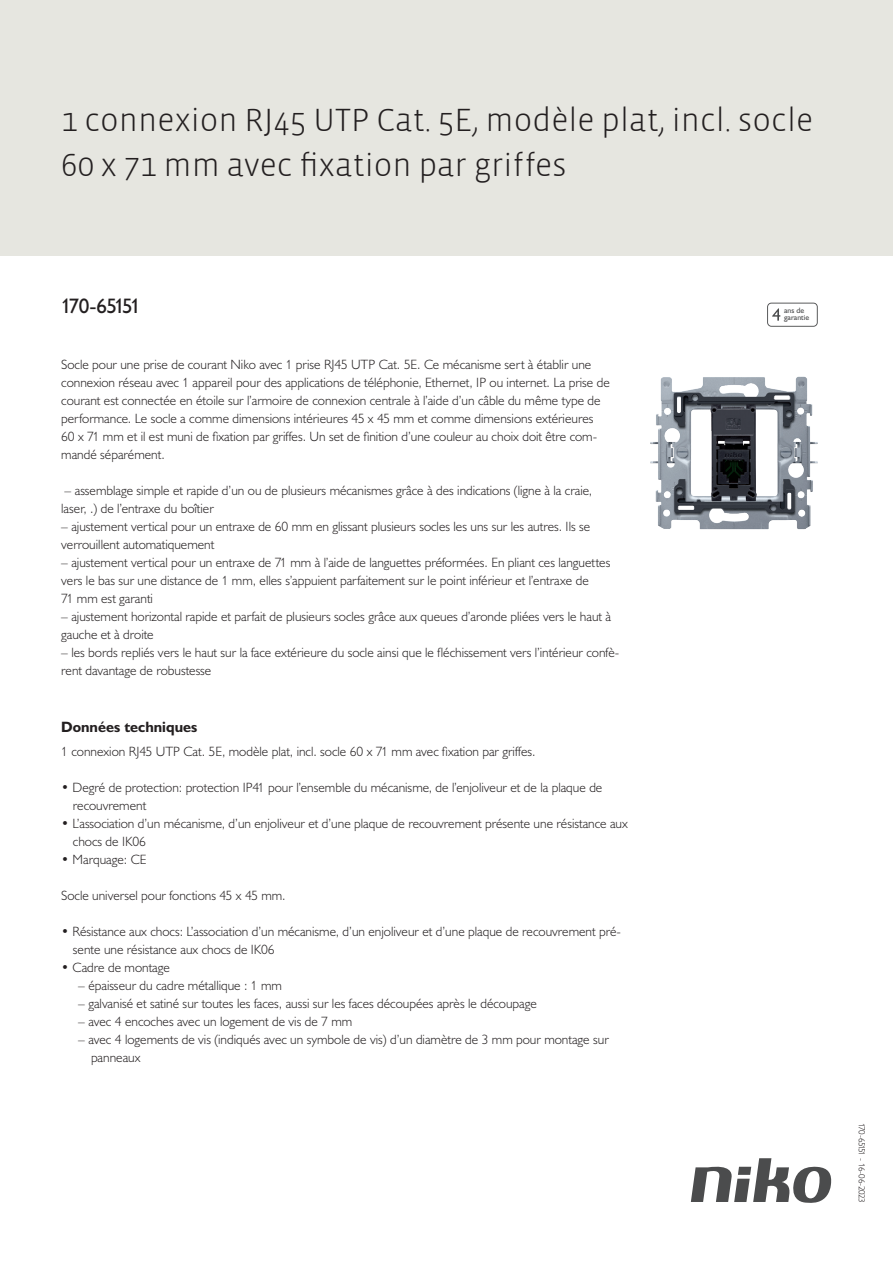
<style>
.page{position:relative;width:893px;height:1263px;background:#fff}
.page>*{position:absolute;margin:0;border:0;box-sizing:border-box;transform-origin:0 0}
.Title_datasheets{font:300 33px/45px "Vista Sans";color:#231f20}
.Article_number{font:21px "Humanist 521 BT";letter-spacing:-.11em;color:#231f20}
.Titles_parts{font:700 15px "Humanist 521 BT";color:#231f20}
.Platte_tekst_CAB{font:300 13.5px/18px "Humanist 521 BT";color:#231f20}
.USP_Bullets{font:300 13.5px/18px "Humanist 521 BT";color:#231f20}
.USP_Bullets_level_2{font:300 13.5px/18px "Humanist 521 BT";color:#231f20}
.Revision{font:300 9px "Humanist 521 BT";letter-spacing:-.06em;color:#231f20}
.t1{font:7.8px/7.8px "Humanist 521 BT";color:#4b4c4d}
</style>
<div class="page">
<svg style="left:691px;top:1158px;width:141px;height:45px"></svg>
<div style="left:0;top:0;width:893px;height:255px;background:#e6e6e0"></div>
<svg style="left:767px;top:303px;width:51px;height:24px"></svg>
<img style="left:650px;top:376px;width:168px;height:154px">
<p class="Title_datasheets" style="left:61px;top:98px;width:753px">1 connexion RJ45 UTP Cat. 5E, modèle plat, incl. socle<br>60 x 71 mm avec fixation par griffes</p>
<p class="Article_number" style="left:61px;top:293px;width:81px">170-65151</p>
<p class="Platte_tekst_CAB" style="left:61px;top:355px;width:550px">Socle pour une prise de courant Niko avec 1 prise RJ45 UTP Cat. 5E. Ce mécanisme sert à établir une connexion réseau avec 1 appareil pour des applications de téléphonie, Ethernet, IP ou internet. La prise de courant est connectée en étoile sur l’armoire de connexion centrale à l’aide d’un câble du même type de performance. Le socle a comme dimensions intérieures 45 x 45 mm et comme dimensions extérieures 60 x 71 mm et il est muni de fixation par griffes. Un set de finition d’une couleur au choix doit être com&shy;mandé séparément.</p>
<p class="Platte_tekst_CAB" style="left:61px;top:481px;width:532px">– assemblage simple et rapide d’un ou de plusieurs mécanismes grâce à des indications (ligne à la craie, laser, .) de l’entraxe du boîtier</p>
<p class="Platte_tekst_CAB" style="left:61px;top:517px;width:531px">– ajustement vertical pour un entraxe de 60 mm en glissant plusieurs socles les uns sur les autres. Ils se verrouillent automatiquement</p>
<p class="Platte_tekst_CAB" style="left:61px;top:553px;width:551px">– ajustement vertical pour un entraxe de 71 mm à l’aide de languettes préformées. En pliant ces languettes vers le bas sur une distance de 1 mm, elles s’appuient parfaitement sur le point inférieur et l’entraxe de<br>71 mm est garanti</p>
<p class="Platte_tekst_CAB" style="left:61px;top:607px;width:551px">– ajustement horizontal rapide et parfait de plusieurs socles grâce aux queues d’aronde pliées vers le haut à gauche et à droite</p>
<p class="Platte_tekst_CAB" style="left:61px;top:643px;width:560px">– les bords repliés vers le haut sur la face extérieure du socle ainsi que le fléchissement vers l’intérieur confè&shy;rent davantage de robustesse</p>
<p class="Titles_parts" style="left:61px;top:717px;width:138px">Données techniques</p>
<p class="Platte_tekst_CAB" style="left:61px;top:742px;width:476px">1 connexion RJ45 UTP Cat. 5E, modèle plat, incl. socle 60 x 71 mm avec fixation par griffes.</p>
<p class="USP_Bullets" style="left:73px;top:778px;width:531px;text-indent:-12px">• Degré de protection: protection IP41 pour l’ensemble du mécanisme, de l’enjoliveur et de la plaque de recouvrement</p>
<p class="USP_Bullets" style="left:73px;top:814px;width:556px;text-indent:-12px">• L’association d’un mécanisme, d’un enjoliveur et d’une plaque de recouvrement présente une résistance aux chocs de IK06</p>
<p class="USP_Bullets" style="left:61px;top:850px;width:87px">• Marquage: CE</p>
<p class="USP_Bullets" style="left:61px;top:886px;width:226px">Socle universel pour fonctions 45 x 45 mm.</p>
<p class="USP_Bullets" style="left:73px;top:922px;width:550px;text-indent:-12px">• Résistance aux chocs: L’association d’un mécanisme, d’un enjoliveur et d’une plaque de recouvrement pré&shy;sente une résistance aux chocs de IK06</p>
<p class="USP_Bullets" style="left:61px;top:958px;width:110px">• Cadre de montage</p>
<p class="USP_Bullets_level_2" style="left:78px;top:976px;width:205px">– épaisseur du cadre métallique : 1 mm</p>
<p class="USP_Bullets_level_2" style="left:78px;top:994px;width:460px">– galvanisé et satiné sur toutes les faces, aussi sur les faces découpées après le découpage</p>
<p class="USP_Bullets_level_2" style="left:78px;top:1012px;width:276px">– avec 4 encoches avec un logement de vis de 7 mm</p>
<p class="USP_Bullets_level_2" style="left:91px;top:1030px;width:519px;text-indent:-13px">– avec 4 logements de vis (indiqués avec un symbole de vis) d’un diamètre de 3 mm pour montage sur panneaux</p>
<p class="t1" style="left:784px;top:306px;width:27px">ans de garantie</p>
<p class="Revision" style="left:868px;top:1123px;width:82px;rotate:90deg">170-65151 - 16-06-2023</p>
</div>
